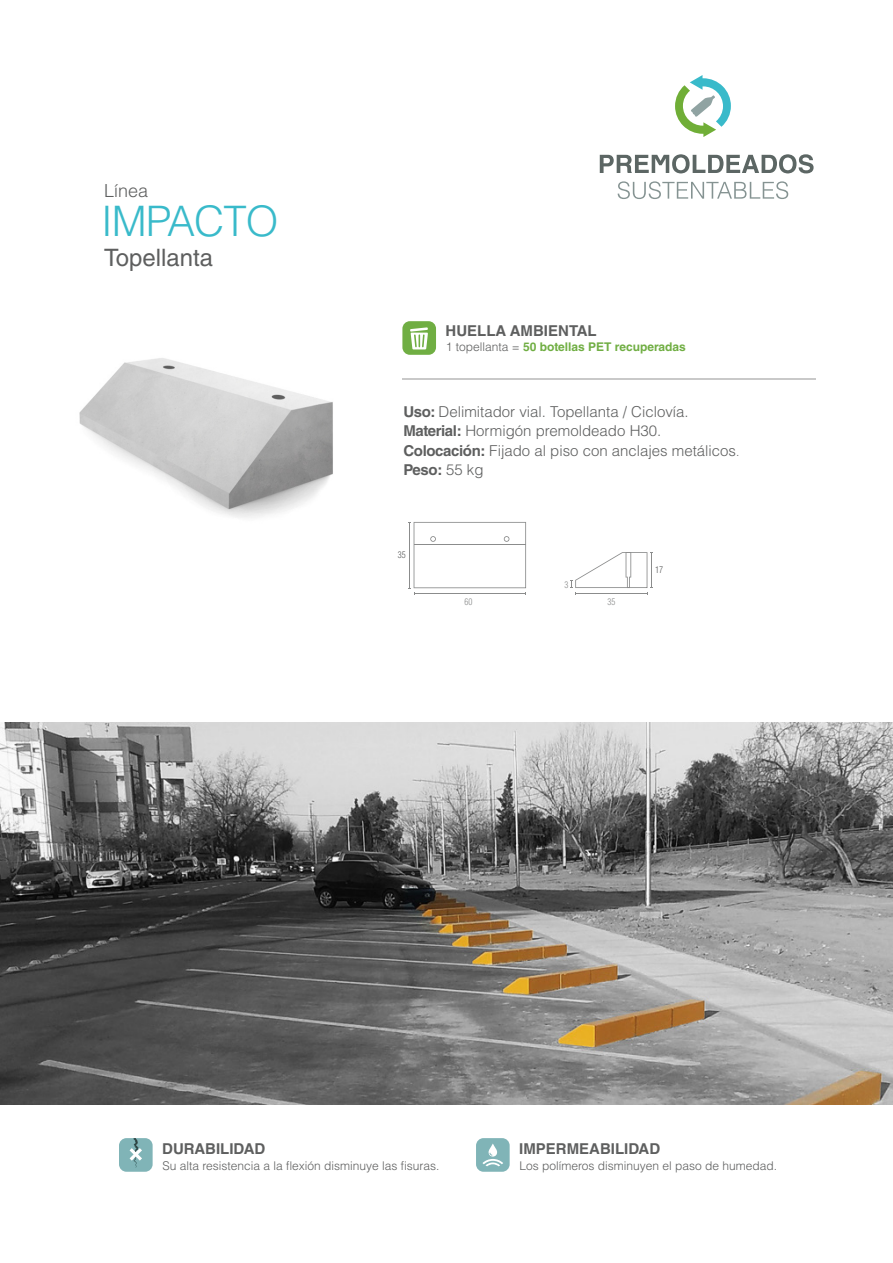
<style>
.page{position:relative;width:893px;height:1263px;background:#fff}
.page>*{position:absolute;margin:0;border:0;box-sizing:border-box;transform-origin:0 0}
.t1{font:300 42px "Helvetica LT Std";letter-spacing:-.025em;color:#39baca}
.t2{font:24px "Helvetica LT Std";color:#5e5f5f}
.t3{font:300 18px "Helvetica LT Std";color:#5e5f5f}
.t4{font:300 15px/19.5px "Helvetica LT Std";color:#5e5f5f}
.t5{font:700 15px "Helvetica LT Std";color:#5e5f5f}
.t6{font:300 12px "Helvetica LT Std";color:#5e5f5f}
.t7{font:700 12px "Helvetica LT Std";color:#70ae43}
.t8{font:300 condensed 9px "Helvetica LT Std";color:#8b8c8c}
.t9{font:300 condensed 9px "Helvetica LT Std";color:#5e5f5f}
.s1{font-weight:300;color:#5e5f5f}
.s2{font-weight:700}
.s3{font-size:12px}
</style>
<div class="page">
<svg style="left:408px;top:522px;width:118px;height:73px"></svg>
<hr style="left:409px;top:522px;width:1px;height:66px;background:#8b8c8c">
<svg style="left:570px;top:552px;width:83px;height:43px"></svg>
<div style="left:402px;top:321px;width:34px;height:34px;background:#70ae43;border-radius:7px"></div>
<svg style="left:410px;top:327px;width:18px;height:22px"></svg>
<hr style="left:402px;top:379px;width:413px;height:1px;background:#c9c9c9">
<div style="left:476px;top:1138px;width:34px;height:34px;background:#80b4b7;border-radius:7px"></div>
<svg style="left:482px;top:1143px;width:21px;height:23px"></svg>
<div style="left:119px;top:1138px;width:34px;height:34px;background:#80b4b7;border-radius:7px"></div>
<svg style="left:130px;top:1138px;width:12px;height:30px"></svg>
<svg style="left:618px;top:181px;width:170px;height:18px"></svg>
<svg style="left:675px;top:75px;width:56px;height:62px"></svg>
<svg style="left:600px;top:154px;width:214px;height:19px"></svg>
<img style="left:79px;top:358px;width:254px;height:160px">
<img style="left:0;top:722px;width:893px;height:383px">
<p class="t3" style="left:104px;top:179px;width:46px">Línea</p>
<h1 class="t1" style="left:101px;top:195px;width:179px">IMPACTO</h1>
<h2 class="t2" style="left:104px;top:244px;width:110px">Topellanta</h2>
<p class="t5" style="left:446px;top:322px;width:153px">HUELLA AMBIENTAL</p>
<p class="t7" style="left:446px;top:340px;width:242px"><span class="s1">1 topellanta =</span> 50 botellas PET recuperadas</p>
<p class="t4" style="left:403px;top:401px;width:337px"><span class="s2">Uso:</span> Delimitador vial. Topellanta / Ciclovía.<br><span class="s2">Material:</span> Hormigón premoldeado H30.<br><span class="s2">Colocación:</span> Fijado al piso con anclajes metálicos<span class="s3">.<br></span><span class="s2">Peso:</span> 55 kg</p>
<p class="t9" style="left:398px;top:549px;width:9px">35</p>
<p class="t8" style="left:464px;top:596px;width:9px">60</p>
<p class="t8" style="left:564px;top:579px;width:5px">3</p>
<p class="t8" style="left:608px;top:596px;width:9px">35</p>
<p class="t9" style="left:655px;top:564px;width:9px">17</p>
<p class="t5" style="left:162px;top:1140px;width:105px">DURABILIDAD</p>
<p class="t5" style="left:519px;top:1140px;width:143px">IMPERMEABILIDAD</p>
<p class="t6" style="left:162px;top:1158px;width:279px">Su alta resistencia a la flexión disminuye las fisuras.</p>
<p class="t6" style="left:519px;top:1158px;width:259px">Los polímeros disminuyen el paso de humedad.</p>
</div>
